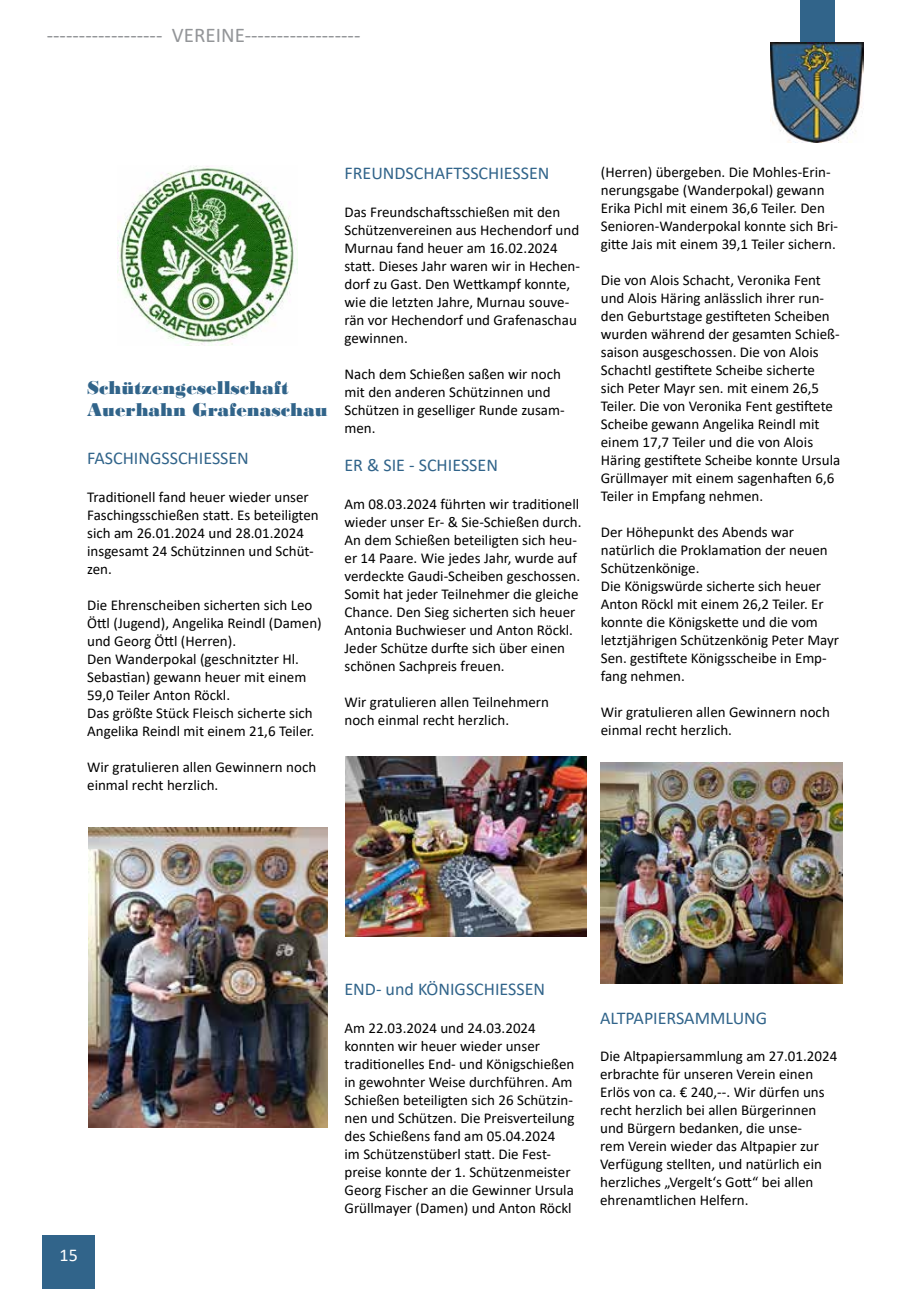
<style>
.page{position:relative;width:906px;height:1289px;background:#fff}
.page>*{position:absolute;margin:0;border:0;box-sizing:border-box;transform-origin:0 0}
.t1{font:21px "Calibri";color:#939598}
.t2{font:19.5px/21.6px "Bodoni MT Black";color:#31648a}
.t3{font:18px "Calibri";color:#31648a}
.t4{font:18px "Calibri";color:#fff}
.t5{font:15px/18px "Calibri";color:#000}
</style>
<div class="page">
<div style="left:43px;top:1234px;width:52px;height:54px;background:#31648a"></div>
<div style="left:800px;top:0;width:34px;height:45px;background:#31648a"></div>
<img style="left:770px;top:43px;width:94px;height:99px">
<img style="left:118px;top:166px;width:179px;height:179px">
<img style="left:89px;top:828px;width:239px;height:299px">
<img style="left:346px;top:756px;width:240px;height:180px">
<img style="left:600px;top:762px;width:242px;height:221px">
<h1 class="t1" style="left:47px;top:20px;width:315px">------------------ VEREINE------------------</h1>
<h2 class="t2" style="left:87px;top:377px;width:242px">Schützengesellschaft<br>Auerhahn Grafenaschau</h2>
<p class="t3" style="left:87px;top:445px;width:163px">FASCHINGSSCHIESSEN</p>
<p class="t5" style="left:87px;top:487px;width:233px">Traditionell fand heuer wieder unser<br>Faschingsschießen statt. Es beteiligten sich am 26.01.2024 und 28.01.2024 insgesamt 24 Schützinnen und Schüt&shy;zen.</p>
<p class="t5" style="left:87px;top:595px;width:236px">Die Ehrenscheiben sicherten sich Leo Öttl (Jugend), Angelika Reindl (Damen) und Georg Öttl (Herren).<br>Den Wanderpokal (geschnitzter Hl.<br>Sebastian) gewann heuer mit einem 59,0 Teiler Anton Röckl.<br>Das größte Stück Fleisch sicherte sich Angelika Reindl mit einem 21,6 Teiler.</p>
<p class="t5" style="left:87px;top:757px;width:230px">Wir gratulieren allen Gewinnern noch einmal recht herzlich.</p>
<p class="t3" style="left:344px;top:161px;width:206px">FREUNDSCHAFTSSCHIESSEN</p>
<p class="t5" style="left:344px;top:203px;width:237px">Das Freundschaftsschießen mit den<br>Schützenvereinen aus Hechendorf und<br>Murnau fand heuer am 16.02.2024 statt. Dieses Jahr waren wir in Hechen&shy;dorf zu Gast. Den Wettkampf konnte, wie die letzten Jahre, Murnau souve&shy;rän vor Hechendorf und Grafenaschau gewinnen.</p>
<p class="t5" style="left:344px;top:365px;width:222px">Nach dem Schießen saßen wir noch mit den anderen Schützinnen und<br>Schützen in geselliger Runde zusam&shy;men.</p>
<p class="t3" style="left:344px;top:452px;width:155px">ER &amp; SIE - SCHIESSEN</p>
<p class="t5" style="left:344px;top:494px;width:238px">Am 08.03.2024 führten wir traditionell wieder unser Er- &amp; Sie-Schießen durch.<br>An dem Schießen beteiligten sich heu&shy;er 14 Paare. Wie jedes Jahr, wurde auf verdeckte Gaudi-Scheiben geschossen.<br>Somit hat jeder Teilnehmer die gleiche Chance. Den Sieg sicherten sich heuer Antonia Buchwieser und Anton Röckl.<br>Jeder Schütze durfte sich über einen schönen Sachpreis freuen.</p>
<p class="t5" style="left:344px;top:692px;width:206px">Wir gratulieren allen Teilnehmern noch einmal recht herzlich.</p>
<p class="t5" style="left:601px;top:163px;width:239px">(Herren) übergeben. Die Mohles-Erin&shy;nerungsgabe (Wanderpokal) gewann Erika Pichl mit einem 36,6 Teiler. Den Senioren-Wanderpokal konnte sich Bri&shy;gitte Jais mit einem 39,1 Teiler sichern.</p>
<p class="t5" style="left:601px;top:271px;width:241px">Die von Alois Schacht, Veronika Fent und Alois Häring anlässlich ihrer run&shy;den Geburtstage gestifteten Scheiben wurden während der gesamten Schieß&shy;saison ausgeschossen. Die von Alois Schachtl gestiftete Scheibe sicherte sich Peter Mayr sen. mit einem 26,5<br>Teiler. Die von Veronika Fent gestiftete Scheibe gewann Angelika Reindl mit einem 17,7 Teiler und die von Alois Häring gestiftete Scheibe konnte Ursula Grüllmayer mit einem sagenhaften 6,6<br>Teiler in Empfang nehmen.</p>
<p class="t5" style="left:601px;top:523px;width:240px">Der Höhepunkt des Abends war natürlich die Proklamation der neuen<br>Schützenkönige.<br>Die Königswürde sicherte sich heuer<br>Anton Röckl mit einem 26,2 Teiler. Er konnte die Königskette und die vom letztjährigen Schützenkönig Peter Mayr<br>Sen. gestiftete Königsscheibe in Emp&shy;fang nehmen.</p>
<p class="t5" style="left:601px;top:703px;width:230px">Wir gratulieren allen Gewinnern noch einmal recht herzlich.</p>
<p class="t4" style="left:60px;top:1242px;width:20px">15</p>
<p class="t3" style="left:344px;top:976px;width:202px">END- und KÖNIGSCHIESSEN</p>
<p class="t5" style="left:344px;top:1018px;width:231px">Am 22.03.2024 und 24.03.2024 konnten wir heuer wieder unser traditionelles End- und Königschießen in gewohnter Weise durchführen. Am Schießen beteiligten sich 26 Schützin&shy;nen und Schützen. Die Preisverteilung des Schießens fand am 05.04.2024<br>im Schützenstüberl statt. Die Fest&shy;preise konnte der 1. Schützenmeister Georg Fischer an die Gewinner Ursula Grüllmayer (Damen) und Anton Röckl</p>
<p class="t3" style="left:600px;top:1005px;width:169px">ALTPAPIERSAMMLUNG</p>
<p class="t5" style="left:600px;top:1047px;width:239px">Die Altpapiersammlung am 27.01.2024 erbrachte für unseren Verein einen Erlös von ca. € 240,--. Wir dürfen uns recht herzlich bei allen Bürgerinnen und Bürgern bedanken, die unse-<br>rem Verein wieder das Altpapier zur Verfügung stellten, und natürlich ein herzliches „Vergelt‘s Gott“ bei allen ehrenamtlichen Helfern.</p>
</div>
